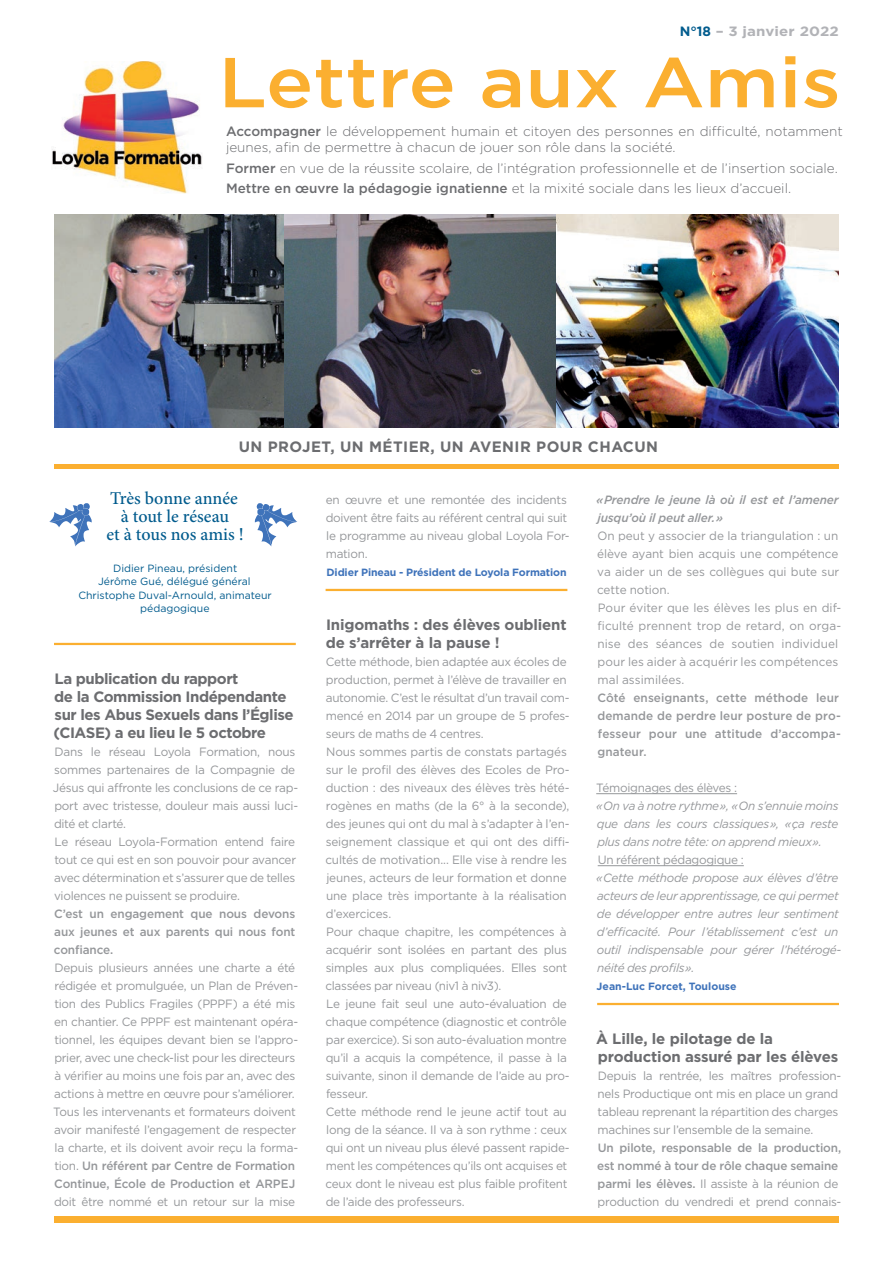
<style>
.page{position:relative;width:893px;height:1263px;background:#fff}
.page>*{position:absolute;margin:0;border:0;box-sizing:border-box;transform-origin:0 0}
.t1{font:500 70.5px "Gotham";color:#fbaf30;scale:1.11 1}
.t2{font:68.1px "Xmastfb Christmas";color:#3f73ba}
.t3{font:500 18px/18px "Minion Pro";letter-spacing:-.005em;color:#005b8d;text-align:center}
.t4{font:700 15px/18px "Gotham";letter-spacing:-.015em;color:#6c6d70}
.t5{font:700 15px "Gotham";letter-spacing:.03em;color:#6c6d70}
.t6{font:300 13.5px/16.2px "Gotham";color:#6c6d70}
.t7{font:700 13.5px "Gotham";letter-spacing:.01em;color:#b2b3b7;scale:1.11 1}
.t8{font:12px/18px "Gotham";letter-spacing:-.02em;color:#95979a}
.t9{font:italic 12px/18px "Gotham";letter-spacing:-.025em;color:#95979a;text-align:justify}
.t10{font:12px/18px "Gotham";color:#95979a}
.t11{font:500 12px/18px "Gotham";letter-spacing:-.01em;color:#95979a;text-align:justify}
.t12{font:500 12px/18px "Gotham";letter-spacing:.01em;color:#95979a}
.t13{font:italic 500 12px/18px "Gotham";letter-spacing:-.015em;color:#95979a}
.t14{font:10.5px/13.5px "Gotham";color:#005b8d;text-align:center}
.t15{font:700 10.5px "Gotham";letter-spacing:-.01em;color:#3f73ba}
.s1{color:#005b8d}
.s2{font-weight:500}
.s3{font-weight:400}
</style>
<div class="page">
<hr style="left:54px;top:465px;width:785px;height:4px;background:#fbaf30">
<div style="left:54px;top:1216px;width:785px;height:7px;background:#fbaf30"></div>
<hr style="left:54px;top:643px;width:242px;height:2px;background:#fbaf30">
<hr style="left:326px;top:589px;width:241px;height:2px;background:#fbaf30">
<hr style="left:596px;top:793px;width:141px;height:1px;background:#95979a">
<hr style="left:598px;top:865px;width:146px;height:1px;background:#95979a">
<hr style="left:597px;top:1003px;width:242px;height:2px;background:#fbaf30">
<img style="left:52px;top:62px;width:150px;height:132px">
<img style="left:556px;top:215px;width:283px;height:213px">
<img style="left:54px;top:214px;width:502px;height:214px">
<p class="t7" style="left:680px;top:23px;width:145px"><span class="s1">N°18</span> – 3 janvier 2022</p>
<h1 class="t1" style="left:218px;top:36px;width:562px">Lettre aux Amis</h1>
<p class="t6" style="left:226px;top:123px;width:618px"><span class="s2">Accompagner</span> le développement humain et citoyen des personnes en difficulté, notamment jeunes, afin de permettre à chacun de jouer son rôle dans la société.</p>
<p class="t6" style="left:226px;top:157px;width:613px;line-height:20.4px"><span class="s2">Former</span> en vue de la réussite scolaire, de l’intégration professionnelle et de l’insertion sociale.<br><span class="s2">Mettre en œuvre la pédagogie ignatienne</span> et la mixité sociale dans les lieux d’accueil.</p>
<p class="t5" style="left:239px;top:437px;width:421px">UN PROJET, UN MÉTIER, UN AVENIR POUR CHACUN</p>
<h3 class="t3" style="left:107px;top:489px;width:139px">Très bonne année à tout le réseau<br>et à tous nos amis !</h3>
<p class="t14" style="left:78px;top:561px;width:195px">Didier Pineau, président<br>Jérôme Gué, délégué général<br>Christophe Duval-Arnould, animateur pédagogique</p>
<h2 class="t2" style="left:46px;top:489px;width:48px">+</h2>
<p class="t4" style="left:54px;top:670px;width:242px">La publication du rapport<br>de la Commission Indépendante sur les Abus Sexuels dans l’Église (CIASE) a eu lieu le 5 octobre</p>
<p class="t8" style="left:53px;top:743px;width:247px">Dans le réseau Loyola Formation, nous sommes partenaires de la Compagnie de Jésus qui affronte les conclusions de ce rap&shy;port avec tristesse, douleur mais aussi luci&shy;dité et clarté.<br>Le réseau Loyola-Formation entend faire tout ce qui est en son pouvoir pour avancer avec détermination et s’assurer que de telles violences ne puissent se produire.</p>
<p class="t11" style="left:54px;top:905px;width:243px">C’est un engagement que nous devons aux jeunes et aux parents qui nous font confiance.</p>
<p class="t8" style="left:53px;top:959px;width:247px">Depuis plusieurs années une charte a été rédigée et promulguée, un Plan de Préven&shy;tion des Publics Fragiles (PPPF) a été mis en chantier. Ce PPPF est maintenant opéra&shy;tionnel, les équipes devant bien se l’appro&shy;prier, avec une check-list pour les directeurs à vérifier au moins une fois par an, avec des actions à mettre en œuvre pour s’améliorer.<br>Tous les intervenants et formateurs doivent avoir manifesté l’engagement de respecter la charte, et ils doivent avoir reçu la forma&shy;tion. <span class="s2">Un référent par Centre de Formation Continue, École de Production et ARPEJ</span></p>
<p class="t8" style="left:54px;top:1193px;width:243px">doit être nommé et un retour sur la mise</p>
<p class="t8" style="left:326px;top:491px;width:246px">en œuvre et une remontée des incidents doivent être faits au référent central qui suit le programme au niveau global Loyola For&shy;mation.</p>
<p class="t15" style="left:326px;top:565px;width:242px">Didier Pineau - Président de Loyola Formation</p>
<p class="t4" style="left:326px;top:616px;width:242px">Inigomaths : des élèves oublient de s’arrêter à la pause !</p>
<p class="t8" style="left:325px;top:653px;width:246px">Cette méthode, bien adaptée aux écoles de production, permet à l’élève de travailler en autonomie. C’est le résultat d’un travail com&shy;mencé en 2014 par un groupe de 5 profes&shy;seurs de maths de 4 centres.<br>Nous sommes partis de constats partagés sur le profil des élèves des Ecoles de Pro&shy;duction : des niveaux des élèves très hété&shy;rogènes en maths (de la 6° à la seconde), des jeunes qui ont du mal à s’adapter à l’en&shy;seignement classique et qui ont des diffi&shy;cultés de motivation... Elle vise à rendre les jeunes, acteurs de leur formation et donne une place très importante à la réalisation d’exercices.<br>Pour chaque chapitre, les compétences à acquérir sont isolées en partant des plus simples aux plus compliquées. Elles sont classées par niveau (niv1 à niv3).<br>Le jeune fait seul une auto-évaluation de chaque compétence (diagnostic et contrôle par exercice). Si son auto-évaluation montre qu’il a acquis la compétence, il passe à la suivante, sinon il demande de l’aide au pro&shy;fesseur.<br>Cette méthode rend le jeune actif tout au long de la séance. Il va à son rythme : ceux qui ont un niveau plus élevé passent rapide&shy;ment les compétences qu’ils ont acquises et ceux dont le niveau est plus faible profitent de l’aide des professeurs.</p>
<p class="t13" style="left:596px;top:491px;width:244px">« Prendre le jeune là où il est et l’amener jusqu’où il peut aller. »</p>
<p class="t10" style="left:597px;top:527px;width:246px">On peut y associer de la triangulation : un élève ayant bien acquis une compétence va aider un de ses collègues qui bute sur cette notion.<br>Pour éviter que les élèves les plus en dif&shy;ficulté prennent trop de retard, on orga&shy;nise des séances de soutien individuel pour les aider à acquérir les compétences mal assimilées.</p>
<p class="t12" style="left:597px;top:689px;width:245px">Côté enseignants, cette méthode leur demande de perdre leur posture de pro&shy;fesseur pour une attitude d’accompa&shy;gnateur.</p>
<p class="t8" style="left:596px;top:779px;width:142px">Témoignages des élèves :</p>
<p class="t9" style="left:596px;top:797px;width:244px">« On va à notre rythme », « On s’ennuie moins que dans les cours classiques », « ça reste plus dans notre tête: on apprend mieux ».</p>
<p class="t8" style="left:598px;top:851px;width:148px">Un référent pédagogique :</p>
<p class="t9" style="left:596px;top:869px;width:247px;text-align:left">« Cette méthode propose aux élèves d’être acteurs de leur apprentissage, ce qui permet de développer entre autres leur sentiment d’efficacité. Pour l’établissement c’est un outil indispensable pour gérer l’hétérogé&shy;néité des profils ».</p>
<p class="t15" style="left:597px;top:979px;width:141px">Jean-Luc Forcet, Toulouse</p>
<p class="t4" style="left:596px;top:1030px;width:244px">À Lille, le pilotage de la production assuré par les élèves</p>
<p class="t8" style="left:597px;top:1067px;width:245px">Depuis la rentrée, les maîtres profession&shy;nels Productique ont mis en place un grand tableau reprenant la répartition des charges machines sur l’ensemble de la semaine.</p>
<p class="t11" style="left:597px;top:1139px;width:246px;text-align:left">Un pilote, responsable de la production, est nommé à tour de rôle chaque semaine parmi les élèves. <span class="s3">Il assiste à la réunion de production du vendredi et prend connais-</span></p>
</div>
